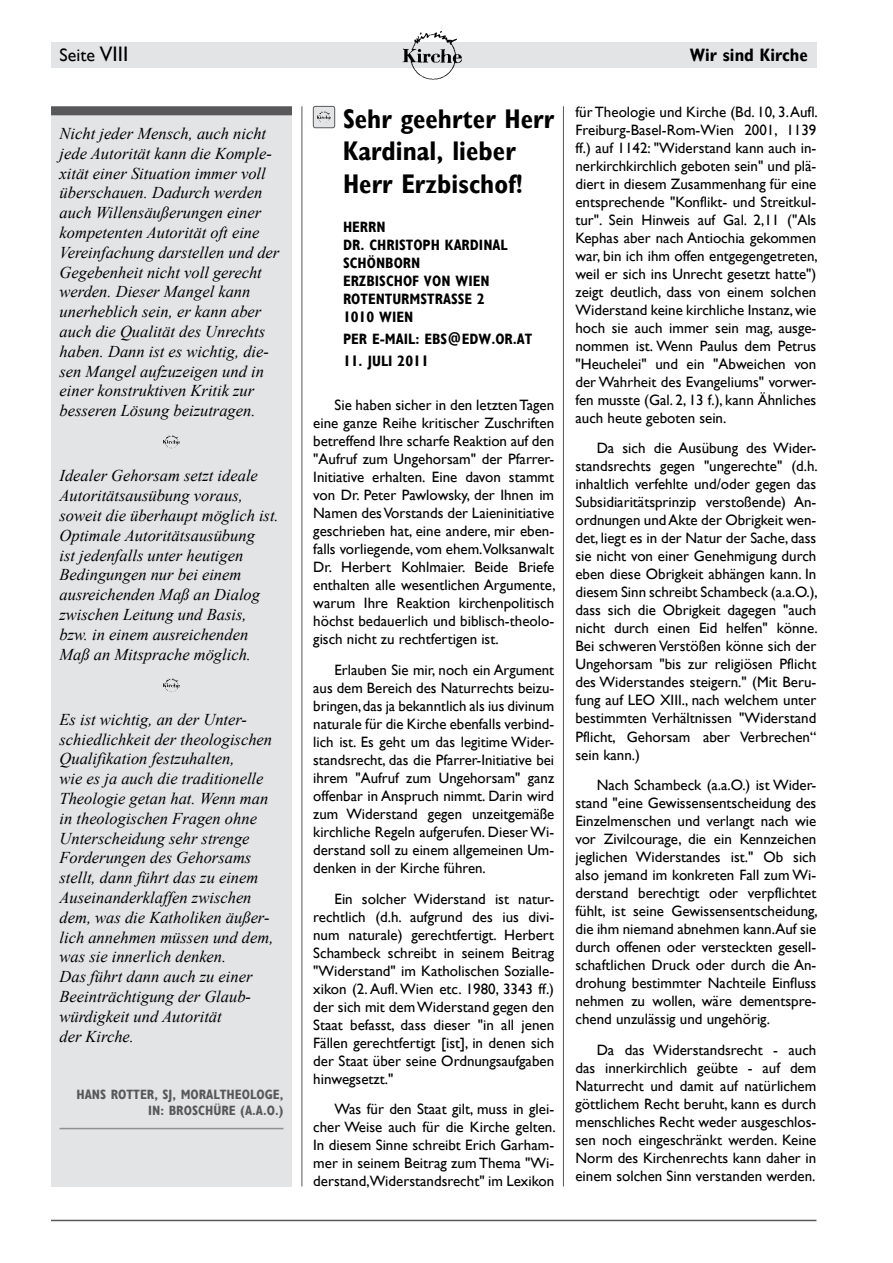
<style>
.page{position:relative;width:893px;height:1263px;background:#fff}
.page>*{position:absolute;margin:0;border:0;box-sizing:border-box;transform-origin:0 0}
.t1{font:700 27px/32.4px "Gill Sans Condensed";color:#000}
.t2{font:700 18px "Gill Sans Condensed";color:#000}
.t3{font:18px "Gill Sans";color:#000}
.t4{font:italic 16.5px/19.8px "Times New Roman";color:#000}
.t5{font:15px/18px "Gill Sans";color:#000;text-align:justify}
.t6{font:700 15px/18px "Gill Sans Condensed";color:#000}
.t7{font:700 13.5px/16.2px "Gill Sans Condensed";color:#58585a;text-align:right}
.s1{font-size:21px}
</style>
<div class="page">
<div style="left:51px;top:43px;width:765px;height:25px;background:#e3e4e5"></div>
<img style="left:400px;top:31px;width:66px;height:49px">
<hr style="left:51px;top:1220px;width:765px;height:1px;background:#58585a">
<hr style="left:302px;top:106px;width:1px;height:1080px;background:#58585a">
<hr style="left:563px;top:106px;width:1px;height:1080px;background:#58585a">
<div style="left:51px;top:106px;width:241px;height:1080px;background:#e3e4e5"></div>
<hr style="left:60px;top:1128px;width:223px;height:1px;background:#8f9092">
<img style="left:163px;top:435px;width:17px;height:14px">
<img style="left:163px;top:678px;width:17px;height:14px">
<div style="left:51px;top:106px;width:241px;height:9px;background:#58585a"></div>
<div style="left:313px;top:106px;width:22px;height:22px;background:#e3e4e5;border-radius:2px"></div>
<img style="left:317px;top:111px;width:14px;height:12px">
<div style="left:313px;top:106px;width:22px;height:22px;border:1px solid #58585a;border-radius:2px"></div>
<p class="t3" style="left:60px;top:45px;width:70px">Seite <span class="s1">VIII</span></p>
<p class="t2" style="left:690px;top:44px;width:120px">WIR SIND KIRCHE</p>
<p class="t4" style="left:60px;top:123px;width:221px">Nicht jeder Mensch, auch nicht jede Autorität kann die Komple&shy;xität einer Situation immer voll überschauen. Dadurch werden auch Willensäußerungen einer kompetenten Autorität oft eine<br>Vereinfachung darstellen und der<br>Gegebenheit nicht voll gerecht werden. Dieser Mangel kann unerheblich sein, er kann aber auch die Qualität des Unrechts haben. Dann ist es wichtig, die&shy;sen Mangel aufzuzeigen und in einer konstruktiven Kritik zur besseren Lösung beizutragen.</p>
<p class="t4" style="left:60px;top:466px;width:221px">Idealer Gehorsam setzt ideale<br>Autoritätsausübung voraus, soweit die überhaupt möglich ist.<br>Optimale Autoritätsausübung<br>ist jedenfalls unter heutigen<br>Bedingungen nur bei einem ausreichenden Maß an Dialog zwischen Leitung und Basis, bzw. in einem ausreichenden<br>Maß an Mitsprache möglich.</p>
<p class="t4" style="left:60px;top:709px;width:216px">Es ist wichtig, an der Unter&shy;schiedlichkeit der theologischen<br>Qualifikation festzuhalten,<br>wie es ja auch die traditionelle<br>Theologie getan hat. Wenn man in theologischen Fragen ohne<br>Unterscheidung sehr strenge<br>Forderungen des Gehorsams stellt, dann führt das zu einem<br>Auseinanderklaffen zwischen dem, was die Katholiken äußer&shy;lich annehmen müssen und dem, was sie innerlich denken.<br>Das führt dann auch zu einer<br>Beeinträchtigung der Glaub&shy;würdigkeit und Autorität<br>der Kirche.</p>
<p class="t7" style="left:76px;top:1086px;width:209px">HANS ROTTER, SJ, MORALTHEOLOGE,<br>IN: BROSCHÜRE (A.A.O.)</p>
<h1 class="t1" style="left:343px;top:102px;width:213px">SEHR GEEHRTER HERR<br>KARDINAL, LIEBER<br>HERR ERZBISCHOF!</h1>
<p class="t6" style="left:343px;top:218px;width:166px">HERRN<br>DR. CHRISTOPH KARDINAL<br>SCHÖNBORN<br>ERZBISCHOF VON WIEN<br>ROTENTURMSTRASSE 2<br>1010 WIEN</p>
<p class="t6" style="left:343px;top:330px;width:191px">PER E-MAIL: EBS@EDW.OR.AT</p>
<p class="t6" style="left:343px;top:352px;width:87px">11. JULI 2011</p>
<p class="t5" style="left:313px;top:396px;width:244px;text-indent:21px">Sie haben sicher in den letzten Tagen eine ganze Reihe kritischer Zuschriften betreffend Ihre scharfe Reaktion auf den "Aufruf zum Ungehorsam" der Pfarrer-Initiative erhalten. Eine davon stammt von Dr. Peter Pawlowsky, der Ihnen im Namen des Vorstands der Laieninitiative geschrieben hat, eine andere, mir eben&shy;falls vorliegende, vom ehem.Volksanwalt Dr. Herbert Kohlmaier. Beide Briefe enthalten alle wesentlichen Argumente, warum Ihre Reaktion kirchenpolitisch höchst bedauerlich und biblisch-theolo&shy;gisch nicht zu rechtfertigen ist.</p>
<p class="t5" style="left:313px;top:661px;width:242px;text-indent:21px">Erlauben Sie mir, noch ein Argument aus dem Bereich des Naturrechts beizu&shy;bringen, das ja bekanntlich als ius divinum naturale für die Kirche ebenfalls verbind&shy;lich ist. Es geht um das legitime Wider&shy;standsrecht, das die Pfarrer-Initiative bei ihrem "Aufruf zum Ungehorsam" ganz offenbar in Anspruch nimmt. Darin wird zum Widerstand gegen unzeitgemäße kirchliche Regeln aufgerufen. Dieser Wi&shy;derstand soll zu einem allgemeinen Um&shy;denken in der Kirche führen.</p>
<p class="t5" style="left:313px;top:890px;width:242px;text-indent:21px">Ein solcher Widerstand ist natur&shy;rechtlich (d.h. aufgrund des ius divi&shy;num naturale) gerechtfertigt. Herbert Schambeck schreibt in seinem Beitrag "Widerstand" im Katholischen Sozialle&shy;xikon (2. Aufl. Wien etc. 1980, 3343 ff.) der sich mit dem Widerstand gegen den Staat befasst, dass dieser "in all jenen Fällen gerechtfertigt [ist], in denen sich der Staat über seine Ordnungsaufgaben hinwegsetzt."</p>
<p class="t5" style="left:313px;top:1100px;width:244px;text-indent:21px">Was für den Staat gilt, muss in glei&shy;cher Weise auch für die Kirche gelten.<br>In diesem Sinne schreibt Erich Garham&shy;mer in seinem Beitrag zum Thema "Wi&shy;derstand,Widerstandsrecht" im Lexikon</p>
<p class="t5" style="left:575px;top:103px;width:244px">für Theologie und Kirche (Bd. 10, 3. Aufl.<br>Freiburg-Basel-Rom-Wien 2001, 1139 ff.) auf 1142: "Widerstand kann auch in&shy;nerkirchkirchlich geboten sein" und plä&shy;diert in diesem Zusammenhang für eine entsprechende "Konflikt- und Streitkul&shy;tur". Sein Hinweis auf Gal. 2,11 ("Als Kephas aber nach Antiochia gekommen war, bin ich ihm offen entgegengetreten, weil er sich ins Unrecht gesetzt hatte") zeigt deutlich, dass von einem solchen Widerstand keine kirchliche Instanz, wie hoch sie auch immer sein mag, ausge&shy;nommen ist. Wenn Paulus dem Petrus "Heuchelei" und ein "Abweichen von der Wahrheit des Evangeliums" vorwer&shy;fen musste (Gal. 2, 13 f.), kann Ähnliches auch heute geboten sein.</p>
<p class="t5" style="left:575px;top:440px;width:244px;text-indent:21px">Da sich die Ausübung des Wider&shy;standsrechts gegen "ungerechte" (d.h. inhaltlich verfehlte und/oder gegen das Subsidiaritätsprinzip verstoßende) An&shy;ordnungen und Akte der Obrigkeit wen&shy;det, liegt es in der Natur der Sache, dass sie nicht von einer Genehmigung durch eben diese Obrigkeit abhängen kann. In diesem Sinn schreibt Schambeck (a.a.O.), dass sich die Obrigkeit dagegen "auch nicht durch einen Eid helfen" könne.<br>Bei schweren Verstößen könne sich der Ungehorsam "bis zur religiösen Pflicht des Widerstandes steigern." (Mit Beru&shy;fung auf LEO XIII., nach welchem unter bestimmten Verhältnissen "Widerstand Pflicht, Gehorsam aber Verbrechen“ sein kann.)</p>
<p class="t5" style="left:575px;top:776px;width:244px;text-indent:21px">Nach Schambeck (a.a.O.) ist Wider&shy;stand "eine Gewissensentscheidung des Einzelmenschen und verlangt nach wie vor Zivilcourage, die ein Kennzeichen jeglichen Widerstandes ist." Ob sich also jemand im konkreten Fall zum Wi&shy;derstand berechtigt oder verpflichtet fühlt, ist seine Gewissensentscheidung, die ihm niemand abnehmen kann.Auf sie durch offenen oder versteckten gesell&shy;schaftlichen Druck oder durch die An&shy;drohung bestimmter Nachteile Einfluss nehmen zu wollen, wäre dementspre&shy;chend unzulässig und ungehörig.</p>
<p class="t5" style="left:575px;top:1041px;width:242px;text-indent:21px">Da das Widerstandsrecht - auch das innerkirchlich geübte - auf dem Naturrecht und damit auf natürlichem göttlichem Recht beruht, kann es durch menschliches Recht weder ausgeschlos&shy;sen noch eingeschränkt werden. Keine Norm des Kirchenrechts kann daher in einem solchen Sinn verstanden werden.</p>
</div>
